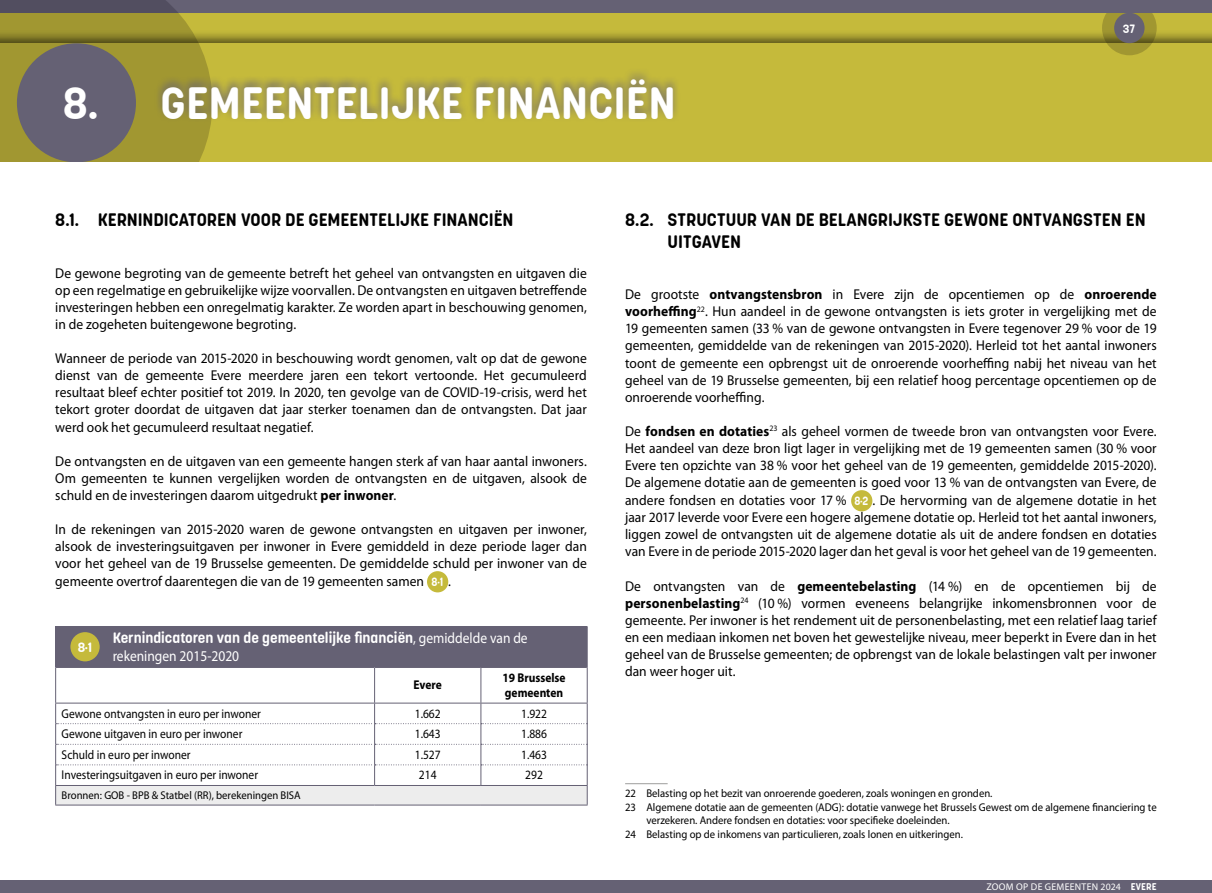
<style>
.page{position:relative;width:1212px;height:893px;background:#fff}
.page>*{position:absolute;margin:0;border:0;box-sizing:border-box;transform-origin:0 0}
.t1{font:700 45px "Korolev Rounded";color:#fff}
.t2{font:700 18px/21.6px "Korolev Rounded";letter-spacing:-.005em;color:#000}
.t3{font:700 15px "Korolev Rounded";color:#fff}
.t4{font:15px "Myriad Pro";color:#fff;scale:.9 1}
.t5{font:14.25px/17.1px "Myriad Pro";letter-spacing:.005em;color:#000;text-align:justify;scale:.95 1}
.t6{font:700 13.5px "Korolev Rounded";color:#fff}
.t7{font:12.75px "Myriad Pro";color:#000;scale:.9 1}
.t8{font:700 12.75px/15.3px "Myriad Pro";color:#000;scale:.9 1}
.t9{font:700 12px "Korolev Rounded";color:#fff}
.t10{font:11.25px "Myriad Pro";color:#000;scale:.95 1}
.t11{font:9.75px "Myriad Pro";letter-spacing:.03em;color:#fff}
.s1{font-weight:700}
.s2{font-family:"Korolev Rounded";font-weight:700;font-size:12px;color:#fff}
.s3{font-family:"Myriad Pro";font-weight:400}
.s4{font-family:"Korolev Rounded";font-weight:700}
</style>
<div class="page">
<div style="left:0;top:0;width:1212px;height:44px;background:#000;opacity:.6"></div>
<div style="left:0;top:43px;width:1212px;height:141px;background:#c5ba3b"></div>
<svg style="left:1102px;top:1px;width:55px;height:54px"></svg>
<div style="left:1114px;top:13px;width:30px;height:30px;background:#656174;border-radius:50%"></div>
<div style="left:0;top:0;width:1212px;height:13px;background:#656174"></div>
<div style="left:0;top:880px;width:1212px;height:13px;background:#656174"></div>
<svg style="left:0;top:0;width:212px;height:162px;background:#938a37"></svg>
<div style="left:17px;top:43px;width:119px;height:119px;background:#656174;border-radius:50%"></div>
<div style="left:0;top:162px;width:1212px;height:110px;background:#fff"></div>
<div style="left:57px;top:68px;width:624px;height:55px;background:#656174;opacity:.75"></div>
<div style="left:427px;top:571px;width:21px;height:21px;background:#c5ba3b;border-radius:50%"></div>
<div style="left:56px;top:627px;width:531px;height:40px;background:#656174"></div>
<svg style="left:56px;top:668px;width:531px;height:35px"></svg>
<hr style="left:480px;top:668px;width:1px;height:35px;background:#656174">
<hr style="left:375px;top:666px;width:106px;height:2px;background:#656174">
<hr style="left:481px;top:666px;width:106px;height:2px;background:#656174">
<hr style="left:56px;top:666px;width:319px;height:2px;background:#656174">
<hr style="left:374px;top:668px;width:1px;height:35px;background:#656174">
<hr style="left:55px;top:626px;width:320px;height:1px;background:#656174">
<hr style="left:55px;top:627px;width:1px;height:40px;background:#656174">
<hr style="left:375px;top:626px;width:106px;height:1px;background:#656174">
<hr style="left:481px;top:626px;width:107px;height:1px;background:#656174">
<hr style="left:587px;top:627px;width:1px;height:40px;background:#656174">
<hr style="left:55px;top:667px;width:1px;height:36px;background:#656174">
<hr style="left:587px;top:667px;width:1px;height:36px;background:#656174">
<svg style="left:55px;top:703px;width:533px;height:102px"></svg>
<hr style="left:55px;top:805px;width:320px;height:1px;background:#656174">
<hr style="left:375px;top:805px;width:106px;height:1px;background:#656174">
<hr style="left:481px;top:805px;width:107px;height:1px;background:#656174">
<svg style="left:68px;top:630px;width:34px;height:34px"></svg>
<div style="left:66px;top:628px;width:38px;height:38px;border:4px solid #656174;border-radius:50%"></div>
<div style="left:851px;top:490px;width:21px;height:21px;background:#c5ba3b;border-radius:50%"></div>
<hr style="left:625px;top:783px;width:43px;height:1px;background:#9d9d9c">
<h1 class="t1" style="left:63px;top:75px;width:615px">8. GEMEENTELIJKE FINANCIËN</h1>
<p class="t9" style="left:1123px;top:21px;width:14px">37</p>
<p class="t2" style="left:55px;top:209px;width:460px">8.1. KERNINDICATOREN VOOR DE GEMEENTELIJKE FINANCIËN</p>
<p class="t5" style="left:55px;top:264px;width:561px">De gewone begroting van de gemeente betreft het geheel van ontvangsten en uitgaven die op een regelmatige en gebruikelijke wijze voorvallen. De ontvangsten en uitgaven betreffende investeringen hebben een onregelmatig karakter. Ze worden apart in beschouwing genomen, in de zogeheten buitengewone begroting.</p>
<p class="t5" style="left:55px;top:350px;width:561px">Wanneer de periode van 2015-2020 in beschouwing wordt genomen, valt op dat de gewone dienst van de gemeente Evere meerdere jaren een tekort vertoonde. Het gecumuleerd resultaat bleef echter positief tot 2019. In 2020, ten gevolge van de COVID-19-crisis, werd het tekort groter doordat de uitgaven dat jaar sterker toenamen dan de ontvangsten. Dat jaar werd ook het gecumuleerd resultaat negatief.</p>
<p class="t5" style="left:55px;top:452px;width:561px">De ontvangsten en de uitgaven van een gemeente hangen sterk af van haar aantal inwoners.<br>Om gemeenten te kunnen vergelijken worden de ontvangsten en de uitgaven, alsook de schuld en de investeringen daarom uitgedrukt <span class="s1">per inwoner</span>.</p>
<p class="t5" style="left:55px;top:520px;width:561px">In de rekeningen van 2015-2020 waren de gewone ontvangsten en uitgaven per inwoner, alsook de investeringsuitgaven per inwoner in Evere gemiddeld in deze periode lager dan voor het geheel van de 19 Brusselse gemeenten. De gemiddelde schuld per inwoner van de gemeente overtrof daarentegen die van de 19 gemeenten samen <span class="s2">8·1</span> .</p>
<p class="t3" style="left:113px;top:629px;width:416px">Kernindicatoren van de gemeentelijke financiën<span class="s3">, gemiddelde van de</span></p>
<p class="t4" style="left:113px;top:647px;width:142px">rekeningen 2015-2020</p>
<p class="t8" style="left:414px;top:677px;width:33px">Evere</p>
<p class="t8" style="left:502px;top:669px;width:72px">19 Brusselse gemeenten</p>
<p class="t7" style="left:62px;top:705px;width:223px">Gewone ontvangsten in euro per inwoner</p>
<p class="t7" style="left:415px;top:705px;width:30px">1.662</p>
<p class="t7" style="left:521px;top:705px;width:30px">1.922</p>
<p class="t7" style="left:62px;top:726px;width:202px">Gewone uitgaven in euro per inwoner</p>
<p class="t7" style="left:415px;top:726px;width:30px">1.643</p>
<p class="t7" style="left:521px;top:726px;width:30px">1.886</p>
<p class="t7" style="left:62px;top:747px;width:145px">Schuld in euro per inwoner</p>
<p class="t7" style="left:415px;top:747px;width:30px">1.527</p>
<p class="t7" style="left:521px;top:747px;width:30px">1.463</p>
<p class="t7" style="left:62px;top:767px;width:220px">Investeringsuitgaven in euro per inwoner</p>
<p class="t7" style="left:419px;top:767px;width:21px">214</p>
<p class="t7" style="left:525px;top:767px;width:21px">292</p>
<p class="t10" style="left:62px;top:788px;width:253px">Bronnen: GOB - BPB &amp; Statbel (RR), berekeningen BISA</p>
<p class="t6" style="left:78px;top:638px;width:16px">8·1</p>
<p class="t2" style="left:668px;top:209px;width:479px;text-indent:-43px">8.2. STRUCTUUR VAN DE BELANGRIJKSTE GEWONE ONTVANGSTEN EN<br>UITGAVEN</p>
<p class="t5" style="left:625px;top:286px;width:561px">De grootste <span class="s1">ontvangstensbron</span> in Evere zijn de opcentiemen op de <span class="s1">onroerende voorheffing</span><sup>22</sup>. Hun aandeel in de gewone ontvangsten is iets groter in vergelijking met de 19 gemeenten samen (33 % van de gewone ontvangsten in Evere tegenover 29 % voor de 19 gemeenten, gemiddelde van de rekeningen van 2015-2020). Herleid tot het aantal inwoners toont de gemeente een opbrengst uit de onroerende voorheffing nabij het niveau van het geheel van de 19 Brusselse gemeenten, bij een relatief hoog percentage opcentiemen op de onroerende voorheffing.</p>
<p class="t5" style="left:625px;top:422px;width:561px">De <span class="s1">fondsen en dotaties</span><sup>23</sup> als geheel vormen de tweede bron van ontvangsten voor Evere.<br>Het aandeel van deze bron ligt lager in vergelijking met de 19 gemeenten samen (30 % voor Evere ten opzichte van 38 % voor het geheel van de 19 gemeenten, gemiddelde 2015-2020).<br>De algemene dotatie aan de gemeenten is goed voor 13 % van de ontvangsten van Evere, de andere fondsen en dotaties voor 17 % <span class="s2">8·2</span> . De hervorming van de algemene dotatie in het jaar 2017 leverde voor Evere een hogere algemene dotatie op. Herleid tot het aantal inwoners, liggen zowel de ontvangsten uit de algemene dotatie als uit de andere fondsen en dotaties van Evere in de periode 2015-2020 lager dan het geval is voor het geheel van de 19 gemeenten.</p>
<p class="t5" style="left:625px;top:577px;width:561px">De ontvangsten van de <span class="s1">gemeentebelasting</span> (14 %) en de opcentiemen bij de <span class="s1">personenbelasting</span><sup>24</sup> (10 %) vormen eveneens belangrijke inkomensbronnen voor de gemeente. Per inwoner is het rendement uit de personenbelasting, met een relatief laag tarief en een mediaan inkomen net boven het gewestelijke niveau, meer beperkt in Evere dan in het geheel van de Brusselse gemeenten; de opbrengst van de lokale belastingen valt per inwoner dan weer hoger uit.</p>
<p class="t10" style="left:625px;top:786px;width:388px">22 Belasting op het bezit van onroerende goederen, zoals woningen en gronden.</p>
<p class="t10" style="left:625px;top:800px;width:561px">23 Algemene dotatie aan de gemeenten (ADG): dotatie vanwege het Brussels Gewest om de algemene financiering te</p>
<p class="t10" style="left:646px;top:813px;width:321px">verzekeren. Andere fondsen en dotaties: voor specifieke doeleinden.</p>
<p class="t10" style="left:625px;top:827px;width:357px">24 Belasting op de inkomens van particulieren, zoals lonen en uitkeringen.</p>
<p class="t11" style="left:986px;top:881px;width:172px">ZOOM OP DE GEMEENTEN 2024 <span class="s4">EVERE</span></p>
</div>
